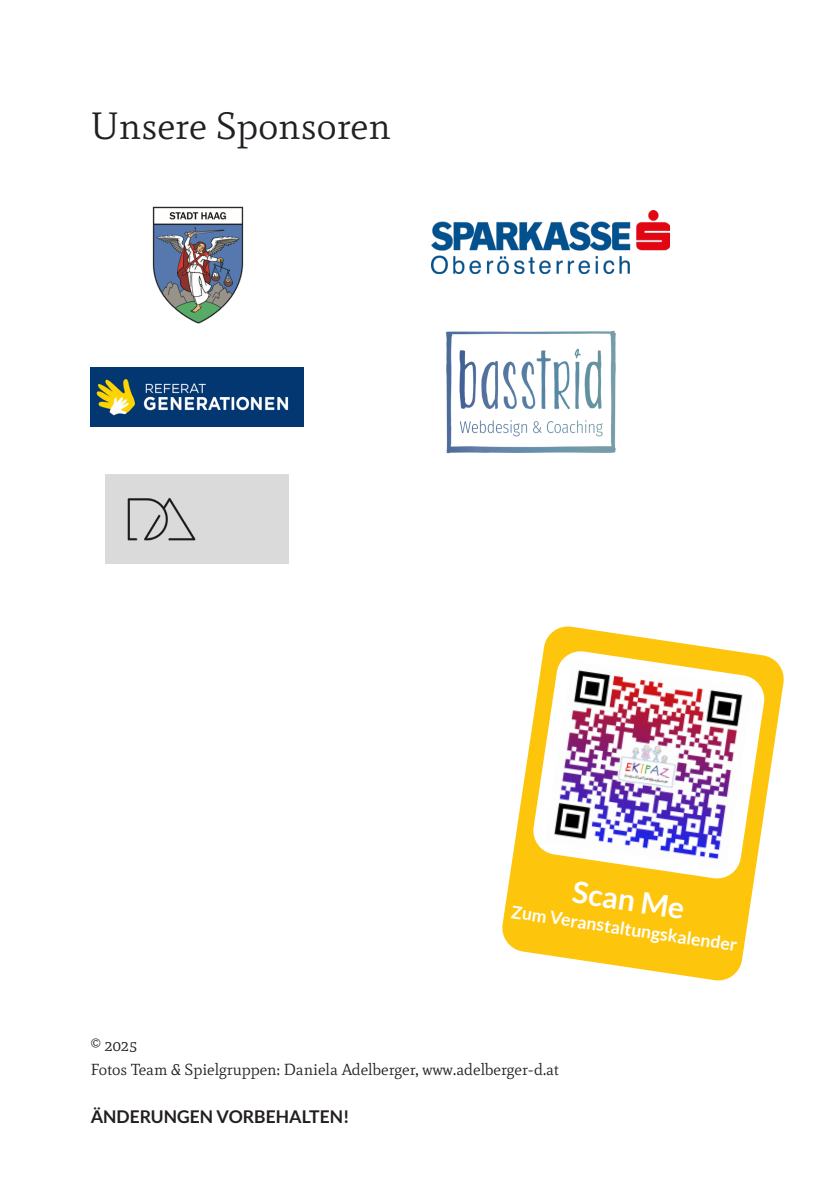
<style>
.page{position:relative;width:840px;height:1191px;background:#fff}
.page>*{position:absolute;margin:0;border:0;box-sizing:border-box;transform-origin:0 0}
.HL2{font:38px "Mate";color:#231f20}
.fluss_ohne_Einzug{font:700 30px "Lato";color:#fff}
.fluss_ohne_Einzug-2{font:700 17.6px "Lato";color:#fff}
.fluss{font:700 17.6px "Lato";color:#231f20}
.fluss-2{font:16px "Mate";color:#231f20}
</style>
<div class="page">
<img style="left:91px;top:367px;width:212px;height:60px">
<img style="left:431px;top:211px;width:237px;height:62px">
<div style="left:105px;top:475px;width:183px;height:89px;background:#dadada"></div>
<img style="left:445px;top:331px;width:171px;height:123px">
<img style="left:152px;top:206px;width:92px;height:118px">
<svg style="left:502px;top:626px;width:282px;height:355px;fill:#fec50d"></svg>
<svg style="left:531px;top:649px;width:234px;height:231px;fill:#fec50d"></svg>
<img style="left:544px;top:661px;width:208px;height:208px">
<p class="HL2" style="left:91px;top:103px;width:302px">Unsere Sponsoren</p>
<p class="fluss_ohne_Einzug" style="left:574px;top:875px;width:114px;rotate:8deg">Scan Me</p>
<p class="fluss_ohne_Einzug-2" style="left:512px;top:902px;width:229px;rotate:8deg">Zum Veranstaltungskalender</p>
<p class="fluss-2" style="left:91px;top:1036px;width:48px">© 2025</p>
<p class="fluss-2" style="left:91px;top:1060px;width:469px">Fotos Team &amp; Spielgruppen: Daniela Adelberger, www.adelberger-d.at</p>
<p class="fluss" style="left:91px;top:1106px;width:260px">ÄNDERUNGEN VORBEHALTEN!</p>
</div>
